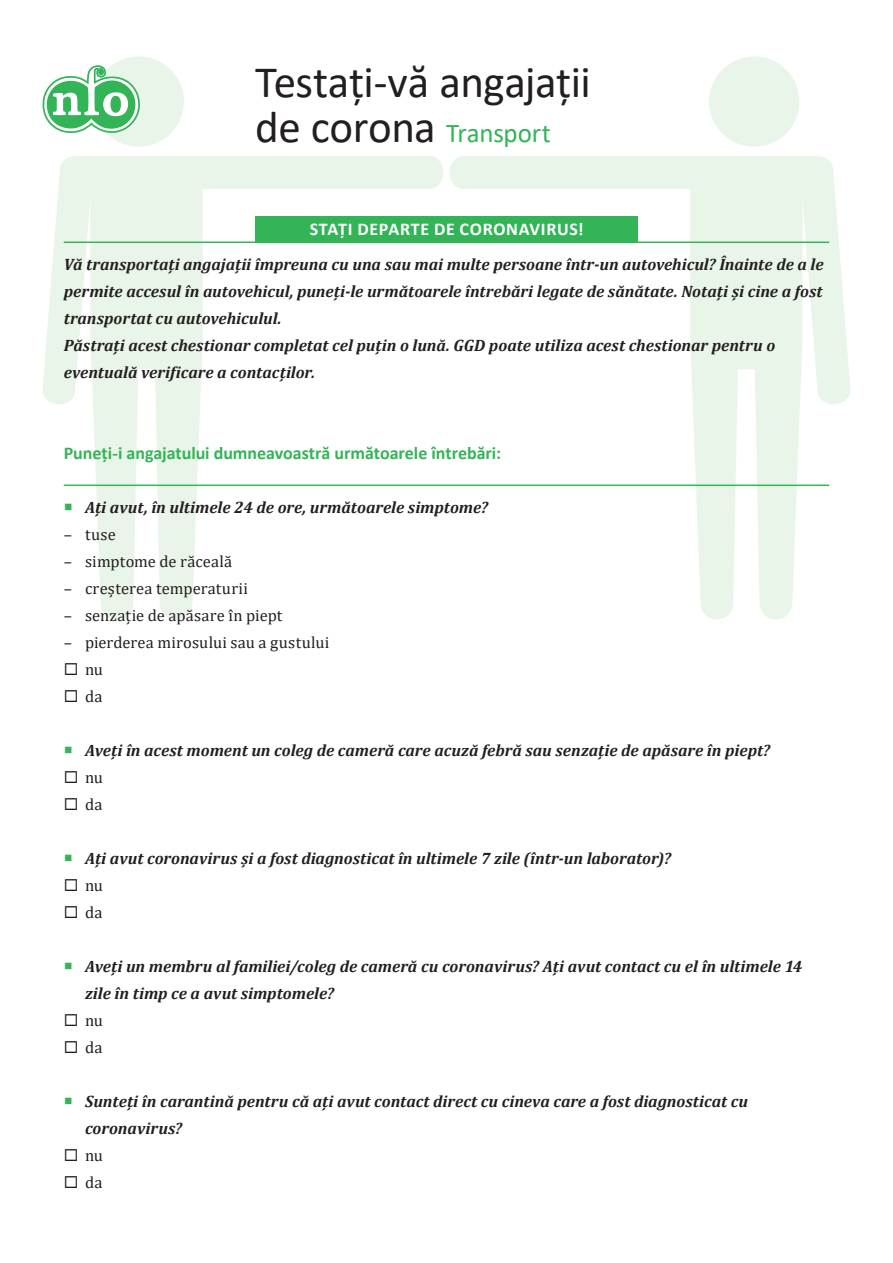
<style>
.page{position:relative;width:893px;height:1263px;background:#fff}
.page>*{position:absolute;margin:0;border:0;box-sizing:border-box;transform-origin:0 0}
.t1{font:45px "Calibri";letter-spacing:-.01em;color:#231f20}
.t2{font:27px "Calibri";letter-spacing:-.005em;color:#32b457}
.t3{font:700 18px "Calibri";letter-spacing:-.005em;color:#32b457}
.t4{font:700 18px "Calibri";letter-spacing:.04em;color:#fff}
.t5{font:italic 700 16.5px/27px "Cambria";color:#231f20}
.t6{font:16.5px "Cambria";letter-spacing:.01em;color:#231f20}
.s1{font-size:45px;color:#231f20}
.s2{color:#32b457}
</style>
<div class="page">
<svg style="left:43px;top:156px;width:400px;height:463px"></svg>
<div style="left:94px;top:56px;width:90px;height:91px;background:#e9f5e9;border-radius:50%"></div>
<svg style="left:450px;top:156px;width:400px;height:463px"></svg>
<div style="left:709px;top:56px;width:90px;height:91px;background:#e9f5e9;border-radius:50%"></div>
<div style="left:255px;top:216px;width:383px;height:26px;background:#32b457"></div>
<hr style="left:64px;top:242px;width:765px;height:1px;background:#32b457">
<hr style="left:64px;top:485px;width:765px;height:1px;background:#32b457">
<svg style="left:43px;top:65px;width:97px;height:68px"></svg>
<div style="left:103px;top:92px;width:25px;height:24px;background:#fff;border-radius:50%"></div>
<div style="left:110px;top:96px;width:11px;height:17px;background:#32b457;border-radius:50%"></div>
<h1 class="t1" style="left:255px;top:51px;width:337px">Testați-vă angajații</h1>
<h2 class="t2" style="left:255px;top:114px;width:297px"><span class="s1">de corona</span> Transport</h2>
<p class="t4" style="left:310px;top:216px;width:275px">STAȚI DEPARTE DE CORONAVIRUS!</p>
<p class="t5" style="left:64px;top:250px;width:761px">Vă transportați angajații împreuna cu una sau mai multe persoane într-un autovehicul? Înainte de a le permite accesul în autovehicul, puneți-le următoarele întrebări legate de sănătate. Notați și cine a fost transportat cu autovehiculul.<br>Păstrați acest chestionar completat cel puțin o lună. GGD poate utiliza acest chestionar pentru o eventuală verificare a contacților.</p>
<p class="t3" style="left:64px;top:440px;width:439px">Puneți-i angajatului dumneavoastră următoarele întrebări:</p>
<p class="t5" style="left:64px;top:493px;width:426px"><span class="s2">○</span> Ați avut, în ultimele 24 de ore, următoarele simptome?</p>
<p class="t6" style="left:64px;top:525px;width:53px">– tuse</p>
<p class="t6" style="left:64px;top:552px;width:170px">– simptome de răceală</p>
<p class="t6" style="left:64px;top:579px;width:186px">– creșterea temperaturii</p>
<p class="t6" style="left:64px;top:606px;width:220px">– senzație de apăsare în piept</p>
<p class="t6" style="left:64px;top:633px;width:267px">– pierderea mirosului sau a gustului</p>
<p class="t6" style="left:64px;top:660px;width:41px">◻ nu</p>
<p class="t6" style="left:64px;top:687px;width:40px">◻ da</p>
<p class="t5" style="left:64px;top:736px;width:708px"><span class="s2">○</span> Aveți în acest moment un coleg de cameră care acuză febră sau senzație de apăsare în piept?</p>
<p class="t6" style="left:64px;top:768px;width:41px">◻ nu</p>
<p class="t6" style="left:64px;top:795px;width:40px">◻ da</p>
<p class="t5" style="left:64px;top:844px;width:609px"><span class="s2">○</span> Ați avut coronavirus și a fost diagnosticat în ultimele 7 zile (într-un laborator)?</p>
<p class="t6" style="left:64px;top:876px;width:41px">◻ nu</p>
<p class="t6" style="left:64px;top:903px;width:40px">◻ da</p>
<p class="t5" style="left:85px;top:952px;width:719px;text-indent:-21px"><span class="s2">○</span> Aveți un membru al familiei/coleg de cameră cu coronavirus? Ați avut contact cu el în ultimele 14 zile în timp ce a avut simptomele?</p>
<p class="t6" style="left:64px;top:1011px;width:41px">◻ nu</p>
<p class="t6" style="left:64px;top:1038px;width:40px">◻ da</p>
<p class="t5" style="left:85px;top:1087px;width:665px;text-indent:-21px"><span class="s2">○</span> Sunteți în carantină pentru că ați avut contact direct cu cineva care a fost diagnosticat cu coronavirus?</p>
<p class="t6" style="left:64px;top:1146px;width:41px">◻ nu</p>
<p class="t6" style="left:64px;top:1173px;width:40px">◻ da</p>
</div>
